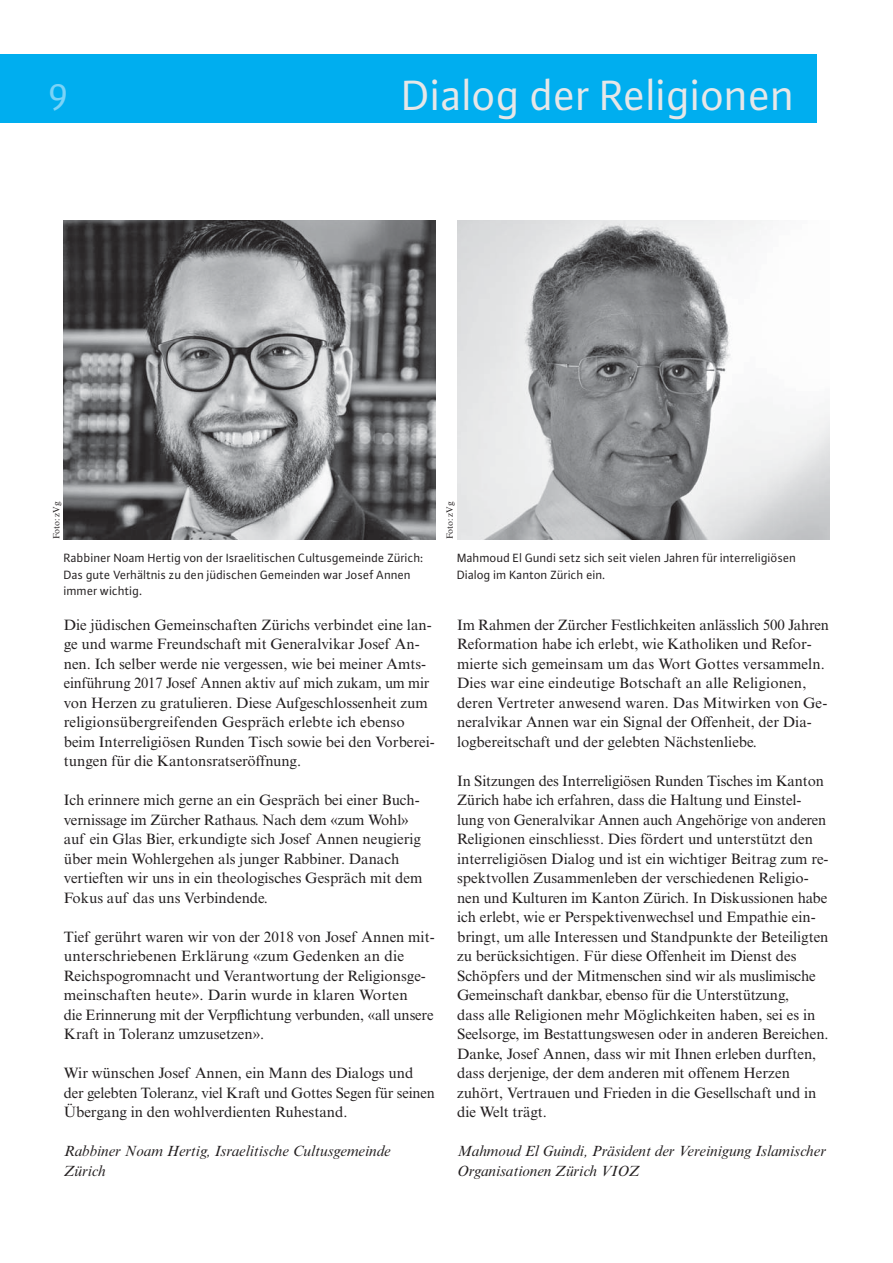
<style>
.page{position:relative;width:893px;height:1263px;background:#fff}
.page>*{position:absolute;margin:0;border:0;box-sizing:border-box;transform-origin:0 0}
.t1{font:45px "Plus Sans Pro";color:#e6e7e8}
.t2{font:39px "Plus Sans Pro";color:#7bd3f7}
.t3{font:15px/19.5px "Times New Roman MT Std";color:#231f20}
.t4{font:italic 15px/19.5px "Times New Roman MT Std";color:#231f20}
.t5{font:12.75px/16.5px "Plus Sans Pro";color:#231f20}
.t6{font:9px "Times New Roman MT Std";color:#231f20}
</style>
<div class="page">
<div style="left:0;top:55px;width:816px;height:68px;background:#00aeef"></div>
<img style="left:64px;top:220px;width:372px;height:319px">
<img style="left:457px;top:220px;width:372px;height:319px">
<h2 class="t2" style="left:49px;top:75px;width:22px">9</h2>
<h1 class="t1" style="left:402px;top:78px;width:394px">Dialog der Religionen</h1>
<p class="t6" style="left:53px;top:539px;width:39px;rotate:-90deg">Foto: zVg</p>
<p class="t6" style="left:446px;top:539px;width:39px;rotate:-90deg">Foto: zVg</p>
<p class="t5" style="left:64px;top:551px;width:361px">Rabbiner Noam Hertig von der Israelitischen Cultusgemeinde Zürich:<br>Das gute Verhältnis zu den jüdischen Gemeinden war Josef Annen immer wichtig.</p>
<p class="t5" style="left:457px;top:551px;width:340px">Mahmoud El Gundi setz sich seit vielen Jahren für interreligiösen<br>Dialog im Kanton Zürich ein.</p>
<p class="t3" style="left:64px;top:616px;width:372px">Die jüdischen Gemeinschaften Zürichs verbindet eine lan&shy;ge und warme Freundschaft mit Generalvikar Josef An&shy;nen. Ich selber werde nie vergessen, wie bei meiner Amts&shy;einführung 2017 Josef Annen aktiv auf mich zukam, um mir von Herzen zu gratulieren. Diese Aufgeschlossenheit zum religionsübergreifenden Gespräch erlebte ich ebenso beim Interreligiösen Runden Tisch sowie bei den Vorberei&shy;tungen für die Kantonsratseröffnung.</p>
<p class="t3" style="left:64px;top:792px;width:360px">Ich erinnere mich gerne an ein Gespräch bei einer Buch&shy;vernissage im Zürcher Rathaus. Nach dem «zum Wohl» auf ein Glas Bier, erkundigte sich Josef Annen neugierig über mein Wohlergehen als junger Rabbiner. Danach vertieften wir uns in ein theologisches Gespräch mit dem Fokus auf das uns Verbindende.</p>
<p class="t3" style="left:64px;top:928px;width:372px">Tief gerührt waren wir von der 2018 von Josef Annen mit&shy;unterschriebenen Erklärung «zum Gedenken an die Reichspogromnacht und Verantwortung der Religionsge&shy;meinschaften heute». Darin wurde in klaren Worten<br>die Erinnerung mit der Verpflichtung verbunden, «all unsere Kraft in Toleranz umzusetzen».</p>
<p class="t3" style="left:64px;top:1065px;width:373px">Wir wünschen Josef Annen, ein Mann des Dialogs und der gelebten Toleranz, viel Kraft und Gottes Segen für seinen<br>Übergang in den wohlverdienten Ruhestand.</p>
<p class="t4" style="left:64px;top:1143px;width:329px">Rabbiner Noam Hertig, Israelitische Cultusgemeinde<br>Zürich</p>
<p class="t3" style="left:457px;top:616px;width:374px">Im Rahmen der Zürcher Festlichkeiten anlässlich 500 Jahren Reformation habe ich erlebt, wie Katholiken und Refor&shy;mierte sich gemeinsam um das Wort Gottes versammeln.<br>Dies war eine eindeutige Botschaft an alle Religionen, deren Vertreter anwesend waren. Das Mitwirken von Ge&shy;neralvikar Annen war ein Signal der Offenheit, der Dia&shy;logbereitschaft und der gelebten Nächstenliebe.</p>
<p class="t3" style="left:457px;top:772px;width:373px">In Sitzungen des Interreligiösen Runden Tisches im Kanton Zürich habe ich erfahren, dass die Haltung und Einstel - lung von Generalvikar Annen auch Angehörige von anderen Religionen einschliesst. Dies fördert und unterstützt den interreligiösen Dialog und ist ein wichtiger Beitrag zum re&shy;spektvollen Zusammenleben der verschiedenen Religio - nen und Kulturen im Kanton Zürich. In Diskussionen habe ich erlebt, wie er Perspektivenwechsel und Empathie ein&shy;bringt, um alle Interessen und Standpunkte der Beteiligten zu berücksichtigen. Für diese Offenheit im Dienst des Schöpfers und der Mitmenschen sind wir als muslimische Gemeinschaft dankbar, ebenso für die Unterstützung,<br>dass alle Religionen mehr Möglichkeiten haben, sei es in Seelsorge, im Bestattungswesen oder in anderen Bereichen.<br>Danke, Josef Annen, dass wir mit Ihnen erleben durften, dass derjenige, der dem anderen mit offenem Herzen zuhört, Vertrauen und Frieden in die Gesellschaft und in die Welt trägt.</p>
<p class="t4" style="left:457px;top:1143px;width:370px">Mahmoud El Guindi, Präsident der Vereinigung Islamischer<br>Organisationen Zürich VIOZ</p>
</div>
